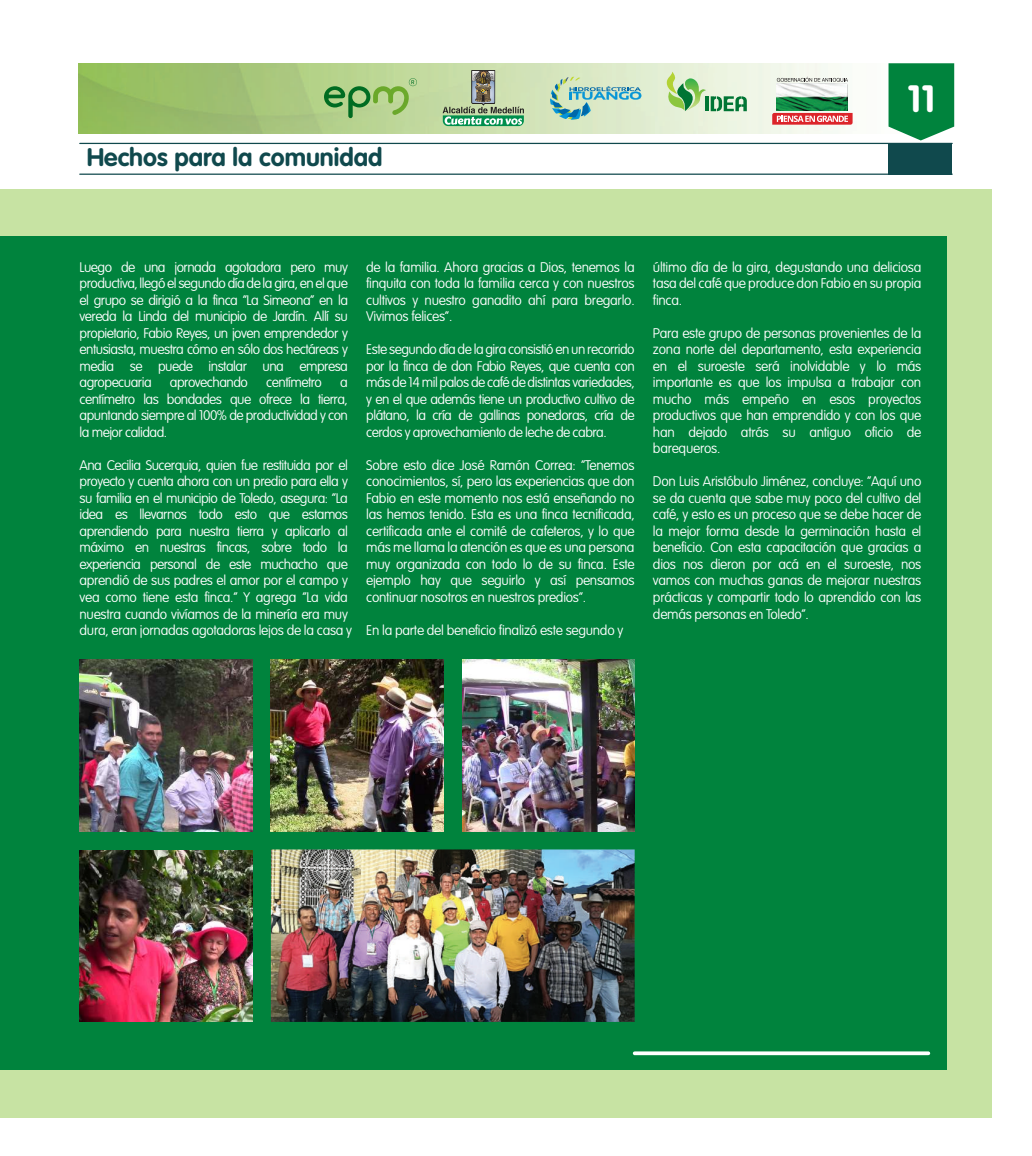
<style>
.page{position:relative;width:1032px;height:1156px;background:#fff}
.page>*{position:absolute;margin:0;border:0;box-sizing:border-box;transform-origin:0 0}
.t1{font:700 37.5px "VAG Rounded";color:#fff}
.t2{font:700 25px "VAG Rounded";color:#10494d}
.t3{font:100 13.75px/16.5px "VAG Rounded";letter-spacing:-.035em;color:#fff;text-align:justify}
</style>
<div class="page">
<div style="left:0;top:189px;width:991px;height:927px;background:#c7e3a3"></div>
<img style="left:78px;top:63px;width:775px;height:70px">
<svg style="left:888px;top:63px;width:65px;height:77px;background:#178e4f"></svg>
<hr style="left:80px;top:143px;width:871px;height:1px;background:#10494d">
<hr style="left:80px;top:173px;width:871px;height:2px;background:#10494d">
<div style="left:888px;top:143px;width:63px;height:31px;background:#10494d"></div>
<svg style="left:550px;top:77px;width:91px;height:43px;background:#add2c2"></svg>
<svg style="left:666px;top:72px;width:80px;height:39px;background:#b2d5a8"></svg>
<hr style="left:705px;top:96px;width:3px;height:15px;background:#007534">
<svg style="left:772px;top:77px;width:80px;height:48px"></svg>
<svg style="left:324px;top:78px;width:93px;height:40px;background:#97c178"></svg>
<svg style="left:442px;top:70px;width:82px;height:56px;background:#9fbb94"></svg>
<div style="left:0;top:236px;width:946px;height:833px;background:#00833d"></div>
<hr style="left:634px;top:1051px;width:294px;height:3px;background:#fff">
<img style="left:79px;top:659px;width:173px;height:172px">
<img style="left:271px;top:659px;width:172px;height:172px">
<img style="left:462px;top:659px;width:172px;height:172px">
<img style="left:79px;top:850px;width:173px;height:171px">
<img style="left:271px;top:849px;width:363px;height:172px">
<h2 class="t2" style="left:87px;top:143px;width:297px">Hechos para la comunidad</h2>
<h1 class="t1" style="left:907px;top:77px;width:29px">11</h1>
<p class="t3" style="left:79px;top:259px;width:270px">Luego de una jornada agotadora pero muy productiva, llegó el segundo día de la gira, en el que el grupo se dirigió a la finca “La Simeona” en la vereda la Linda del municipio de Jardín. Allí su propietario, Fabio Reyes, un joven emprendedor y entusiasta, muestra cómo en sólo dos hectáreas y media se puede instalar una empresa agropecuaria</p>
<p class="t3" style="left:170px;top:374px;width:79px">aprovechando</p>
<p class="t3" style="left:266px;top:374px;width:57px">centímetro</p>
<p class="t3" style="left:79px;top:374px;width:270px;text-indent:261px">a centímetro las bondades que ofrece la tierra, apuntando siempre al 100% de productividad y con la mejor calidad.</p>
<p class="t3" style="left:79px;top:457px;width:274px;text-align:left">Ana Cecilia Sucerquia, quien fue restituida por el proyecto y cuenta ahora con un predio para ella y su familia en el municipio de Toledo, asegura: “La idea es llevarnos todo esto que estamos aprendiendo para nuestra tierra y aplicarlo al máximo en nuestras fincas, sobre todo la experiencia personal de este muchacho que aprendió de sus padres el amor por el campo y vea como tiene esta finca.” Y agrega “La vida nuestra cuando vivíamos de la minería era muy dura, eran jornadas agotadoras lejos de la casa y</p>
<p class="t3" style="left:366px;top:259px;width:270px">de la familia. Ahora gracias a Dios, tenemos la finquita con toda la familia cerca y con nuestros cultivos y nuestro ganadito ahí para bregarlo.<br>Vivimos felices”.</p>
<p class="t3" style="left:366px;top:341px;width:270px">Este segundo día de la gira consistió en un recorrido por la finca de don Fabio Reyes, que cuenta con más de 14 mil palos de café de distintas variedades, y en el que además tiene un productivo cultivo de plátano, la cría de gallinas ponedoras, cría de cerdos y aprovechamiento de leche de cabra.</p>
<p class="t3" style="left:366px;top:457px;width:270px">Sobre esto dice José Ramón Correa: “Tenemos conocimientos, sí, pero las experiencias que don Fabio en este momento nos está enseñando no las hemos tenido. Esta es una finca tecnificada, certificada ante el comité de cafeteros, y lo que más me llama la atención es que es una persona muy organizada con todo lo de su finca. Este ejemplo hay que seguirlo y así pensamos continuar nosotros en nuestros predios”.</p>
<p class="t3" style="left:366px;top:622px;width:258px">En la parte del beneficio finalizó este segundo y</p>
<p class="t3" style="left:652px;top:259px;width:270px">último día de la gira, degustando una deliciosa tasa del café que produce don Fabio en su propia finca.</p>
<p class="t3" style="left:652px;top:325px;width:270px">Para este grupo de personas provenientes de la zona norte del departamento, esta experiencia en el suroeste será inolvidable y lo más importante es que los impulsa a trabajar con mucho más empeño en esos proyectos productivos que han emprendido y con los que han dejado atrás su antiguo oficio de barequeros.</p>
<p class="t3" style="left:652px;top:473px;width:270px">Don Luis Aristóbulo Jiménez, concluye: “Aquí uno se da cuenta que sabe muy poco del cultivo del café, y esto es un proceso que se debe hacer de la mejor forma desde la germinación hasta el beneficio. Con esta capacitación que gracias a dios nos dieron por acá en el suroeste, nos vamos con muchas ganas de mejorar nuestras prácticas y compartir todo lo aprendido con las demás personas en Toledo”.</p>
</div>
